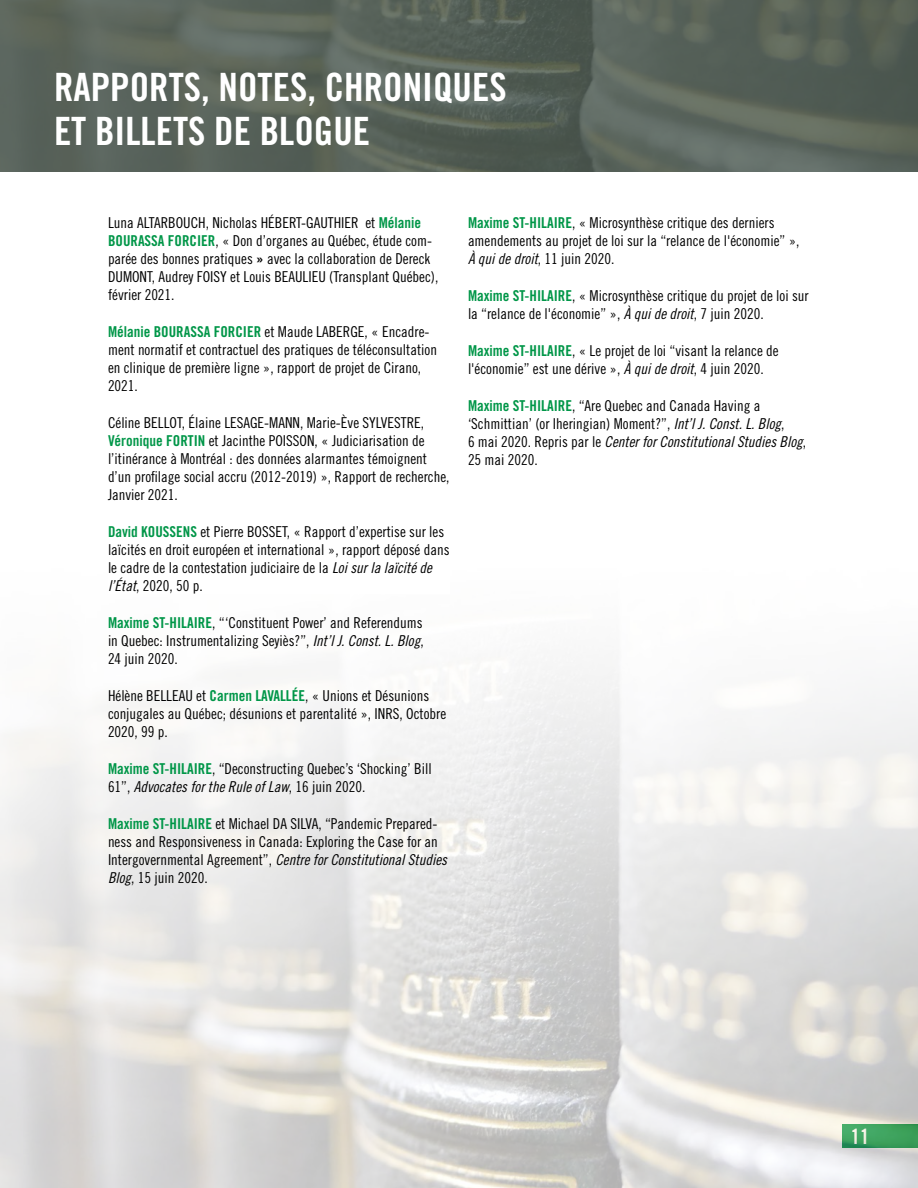
<style>
.page{position:relative;width:918px;height:1188px;background:#fff}
.page>*{position:absolute;margin:0;border:0;box-sizing:border-box;transform-origin:0 0}
.t1{font:39px/43.8px "Trade Gothic Bold Cond Twenty";color:#fff}
.t2{font:21px "Trade Gothic Bold Cond Twenty";color:#fff}
.t3{font:15px/18px "Trade Gothic Cond Eighteen";color:#000}
.t4{font:15px "Trade Gothic Cond Eighteen Obl";color:#000}
.s1{font-family:"Trade Gothic Bold Cond Twenty";color:#009648}
.s2{font-family:"Trade Gothic Bold Cond Twenty"}
.s3{font-family:"Trade Gothic Cond Eighteen Obl"}
.s4{font-family:"Trade Gothic Cond Eighteen"}
</style>
<div class="page">
<img style="left:0;top:668px;width:918px;height:520px">
<svg style="left:0;top:0;width:918px;height:172px;background:#59635a"></svg>
<h1 class="t1" style="left:54px;top:65px;width:454px">RAPPORTS, NOTES, CHRONIQUES<br>ET BILLETS DE BLOGUE</h1>
<p class="t3" style="left:108px;top:213px;width:332px">Luna ALTARBOUCH, Nicholas HÉBERT‑GAUTHIER et <span class="s1">Mélanie BOURASSA FORCIER</span>, « Don d’organes au Québec, étude com&shy;parée des bonnes pratiques <span class="s2">»</span> avec la collaboration de Dereck DUMONT, Audrey FOISY et Louis BEAULIEU (Transplant Québec), février 2021.</p>
<p class="t3" style="left:108px;top:322px;width:331px"><span class="s1">Mélanie BOURASSA FORCIER</span> et Maude LABERGE, « Encadre&shy;ment normatif et contractuel des pratiques de téléconsultation en clinique de première ligne », rapport de projet de Cirano, 2021.</p>
<p class="t3" style="left:108px;top:413px;width:343px">Céline BELLOT, Élaine LESAGE-MANN, Marie-Ève SYLVESTRE, <span class="s1">Véronique FORTIN</span> et Jacinthe POISSON, « Judiciarisation de l’itinérance à Montréal : des données alarmantes témoignent d’un profilage social accru (2012-2019) », Rapport de recherche, Janvier 2021.</p>
<p class="t3" style="left:108px;top:522px;width:343px"><span class="s1">David KOUSSENS</span> et Pierre BOSSET, « Rapport d’expertise sur les laïcités en droit européen et international », rapport déposé dans le cadre de la contestation judiciaire de la <span class="s3">Loi sur la laïcité de l’État</span>, 2020, 50 p.</p>
<p class="t3" style="left:108px;top:614px;width:317px;text-align:justify"><span class="s1">Maxime ST-HILAIRE</span>, “‘Constituent Power’ and Referendums in Quebec: Instrumentalizing Seyiès?”, <span class="s3">Int’l J. Const. L. Blog</span>, 24 juin 2020.</p>
<p class="t3" style="left:108px;top:687px;width:340px">Hélène BELLEAU et <span class="s1">Carmen LAVALLÉE</span>, « Unions et Désunions conjugales au Québec; désunions et parentalité », INRS, Octobre<br>2020, 99 p.</p>
<p class="t3" style="left:108px;top:760px;width:325px"><span class="s1">Maxime ST-HILAIRE</span>, “Deconstructing Quebec’s ‘Shocking’ Bill</p>
<p class="t4" style="left:108px;top:778px;width:259px"><span class="s4">61”,</span> Advocates for the Rule of Law<span class="s4">, 16 juin 2020.</span></p>
<p class="t3" style="left:108px;top:815px;width:331px"><span class="s1">Maxime ST-HILAIRE</span> et Michael DA SILVA, “Pandemic Prepared&shy;ness and Responsiveness in Canada: Exploring the Case for an</p>
<p class="t4" style="left:108px;top:851px;width:341px"><span class="s4">Intergovernmental Agreement”,</span> Centre for Constitutional Studies</p>
<p class="t3" style="left:108px;top:869px;width:101px"><span class="s3">Blog</span>, 15 juin 2020.</p>
<p class="t3" style="left:468px;top:213px;width:333px"><span class="s1">Maxime ST-HILAIRE</span>, « Microsynthèse critique des derniers amendements au projet de loi sur la “relance de l'économie” »,<br><span class="s3">À qui de droit</span>, 11 juin 2020.</p>
<p class="t3" style="left:468px;top:286px;width:342px"><span class="s1">Maxime ST-HILAIRE</span>, « Microsynthèse critique du projet de loi sur la “relance de l'économie” », <span class="s3">À qui de droit</span>, 7 juin 2020.</p>
<p class="t3" style="left:468px;top:341px;width:312px"><span class="s1">Maxime ST-HILAIRE</span>, « Le projet de loi “visant la relance de l'économie” est une dérive », <span class="s3">À qui de droit</span>, 4 juin 2020.</p>
<p class="t3" style="left:468px;top:396px;width:318px"><span class="s1">Maxime ST-HILAIRE</span>, “Are Quebec and Canada Having a ‘Schmittian’ (or Iheringian) Moment?”, <span class="s3">Int’l J. Const. L. Blog</span>,</p>
<p class="t4" style="left:468px;top:433px;width:340px"><span class="s4">6 mai 2020. Repris par le</span> Center for Constitutional Studies Blog<span class="s4">,</span></p>
<p class="t3" style="left:468px;top:450px;width:71px">25 mai 2020.</p>
<h2 class="t2" style="left:851px;top:1123px;width:20px">11</h2>
</div>
